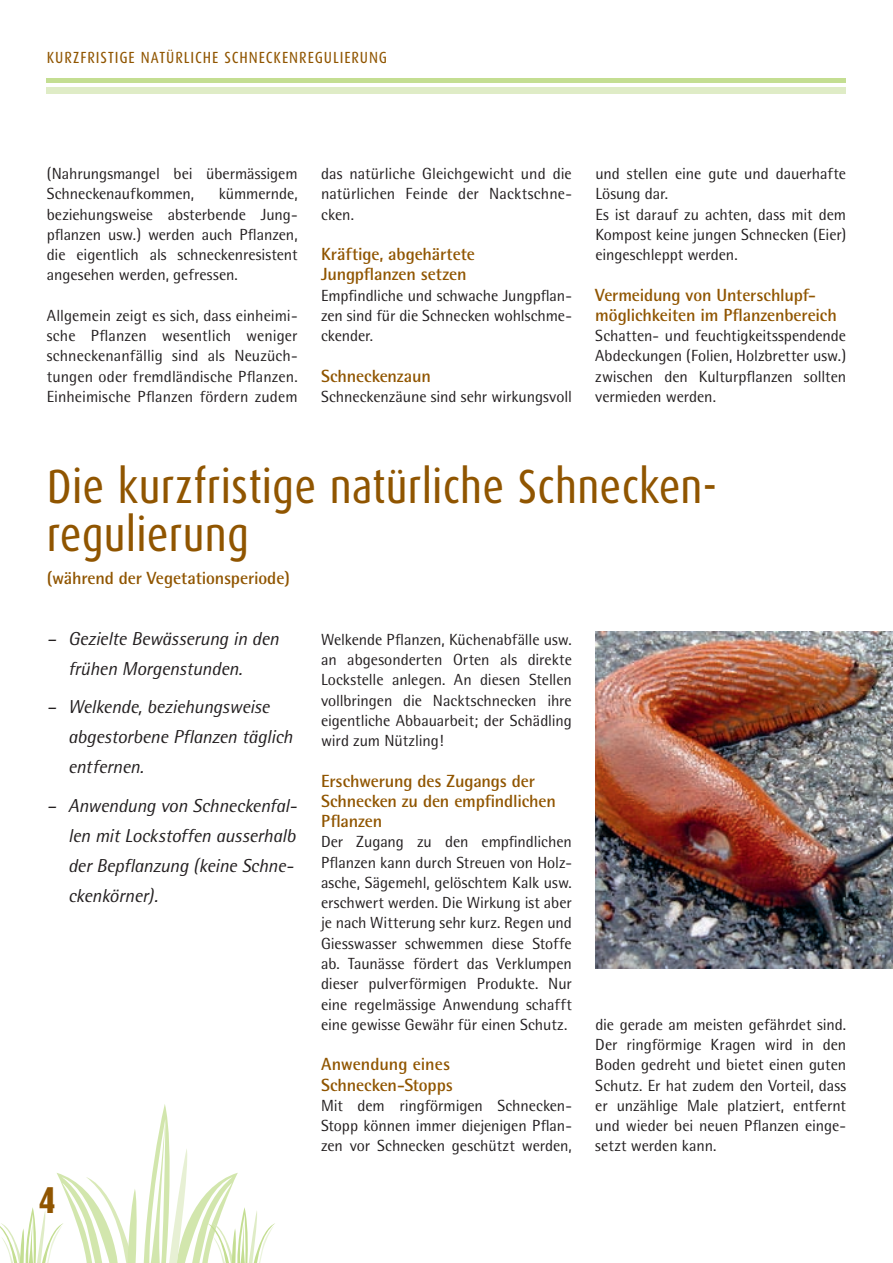
<style>
.page{position:relative;width:893px;height:1263px;background:#fff}
.page>*{position:absolute;margin:0;border:0;box-sizing:border-box;transform-origin:0 0}
.t1{font:48px/48px "Dax Condensed";color:#905500}
.t2{font:800 37.5px "Dax Condensed";color:#905500}
.t3{font:italic 18.75px/30px "Rotis Semi Sans";letter-spacing:-.01em;color:#231f20}
.t4{font:700 17.7px/20.2px "Rotis Semi Sans";letter-spacing:-.01em;color:#905500}
.t5{font:16.2px/20.2px "Rotis Semi Sans";letter-spacing:-.005em;color:#231f20;text-align:justify}
.t6{font:16.2px "Dax Condensed";letter-spacing:.06em;color:#905500}
</style>
<div class="page">
<img style="left:595px;top:631px;width:298px;height:338px">
<svg style="left:0;top:1104px;width:275px;height:159px"></svg>
<hr style="left:47px;top:79px;width:799px;height:4px;background:#c4de92">
<div style="left:47px;top:87px;width:799px;height:7px;background:#dfecc6"></div>
<p class="t6" style="left:47px;top:49px;width:342px">Kurzfristige natürliche Schneckenregulierung</p>
<p class="t5" style="left:47px;top:163px;width:252px">(Nahrungsmangel bei übermässigem<br>Schneckenaufkommen,</p>
<p class="t5" style="left:47px;top:184px;width:252px;text-indent:172px">kümmernde, beziehungsweise absterbende Jung&shy;pflanzen usw.) werden auch Pflanzen, die eigentlich als schneckenresistent angesehen werden, gefressen.</p>
<p class="t5" style="left:47px;top:305px;width:252px">Allgemein zeigt es sich, dass einheimi&shy;sche Pflanzen wesentlich weniger schneckenanfällig sind als Neuzüch&shy;tungen oder fremdländische Pflanzen.<br>Einheimische Pflanzen fördern zudem</p>
<p class="t5" style="left:321px;top:163px;width:252px">das natürliche Gleichgewicht und die natürlichen Feinde der Nacktschne&shy;cken.</p>
<p class="t4" style="left:321px;top:244px;width:155px">Kräftige, abgehärtete<br>Jungpflanzen setzen</p>
<p class="t5" style="left:321px;top:285px;width:252px">Empfindliche und schwache Jungpflan&shy;zen sind für die Schnecken wohlschme&shy;ckender.</p>
<p class="t4" style="left:321px;top:365px;width:111px">Schneckenzaun</p>
<p class="t5" style="left:321px;top:386px;width:252px">Schneckenzäune sind sehr wirkungsvoll</p>
<p class="t5" style="left:595px;top:163px;width:252px;text-align:left">und stellen eine gute und dauerhafte<br>Lösung dar.<br>Es ist darauf zu achten, dass mit dem<br>Kompost keine jungen Schnecken (Eier) eingeschleppt werden.</p>
<p class="t4" style="left:595px;top:284px;width:243px">Vermeidung von Unterschlupf&shy;möglichkeiten im Pflanzenbereich</p>
<p class="t5" style="left:595px;top:325px;width:252px">Schatten- und feuchtigkeitsspendende Abdeckungen (Folien, Holzbretter usw.) zwischen den Kulturpflanzen sollten vermieden werden.</p>
<h1 class="t1" style="left:47px;top:463px;width:672px">Die kurzfristige natürliche Schnecken&shy;regulierung</h1>
<p class="t4" style="left:47px;top:568px;width:245px">(während der Vegetationsperiode)</p>
<p class="t3" style="left:68px;top:623px;width:212px;text-indent:-21px">– Gezielte Bewässerung in den frühen Morgenstunden.</p>
<p class="t3" style="left:68px;top:691px;width:226px;text-indent:-21px">– Welkende, beziehungsweise abgestorbene Pflanzen täglich entfernen.</p>
<p class="t3" style="left:68px;top:790px;width:230px;text-indent:-21px">– Anwendung von Schneckenfal&shy;len mit Lockstoffen ausserhalb der Bepflanzung (keine Schne&shy;ckenkörner).</p>
<h2 class="t2" style="left:38px;top:1179px;width:19px">4</h2>
<p class="t5" style="left:321px;top:629px;width:252px">Welkende Pflanzen, Küchenabfälle usw. an abgesonderten Orten als direkte Lockstelle anlegen. An diesen Stellen vollbringen die Nacktschnecken ihre eigentliche Abbauarbeit; der Schädling wird zum Nützling!</p>
<p class="t4" style="left:321px;top:770px;width:236px">Erschwerung des Zugangs der<br>Schnecken zu den empfindlichen<br>Pflanzen</p>
<p class="t5" style="left:321px;top:832px;width:252px">Der Zugang zu den empfindlichen Pflanzen kann durch Streuen von Holz&shy;asche, Sägemehl, gelöschtem Kalk usw. erschwert werden. Die Wirkung ist aber je nach Witterung sehr kurz. Regen und Giesswasser schwemmen diese Stoffe ab. Taunässe fördert das Verklumpen dieser pulverförmigen Produkte. Nur eine regelmässige Anwendung schafft eine gewisse Gewähr für einen Schutz.</p>
<p class="t4" style="left:321px;top:1054px;width:133px">Anwendung eines<br>Schnecken-Stopps</p>
<p class="t5" style="left:321px;top:1095px;width:252px">Mit dem ringförmigen Schnecken-Stopp können immer diejenigen Pflan&shy;zen vor Schnecken geschützt werden,</p>
<p class="t5" style="left:595px;top:1014px;width:252px">die gerade am meisten gefährdet sind.<br>Der ringförmige Kragen wird in den Boden gedreht und bietet einen guten Schutz. Er hat zudem den Vorteil, dass er unzählige Male platziert, entfernt und wieder bei neuen Pflanzen einge&shy;setzt werden kann.</p>
</div>
